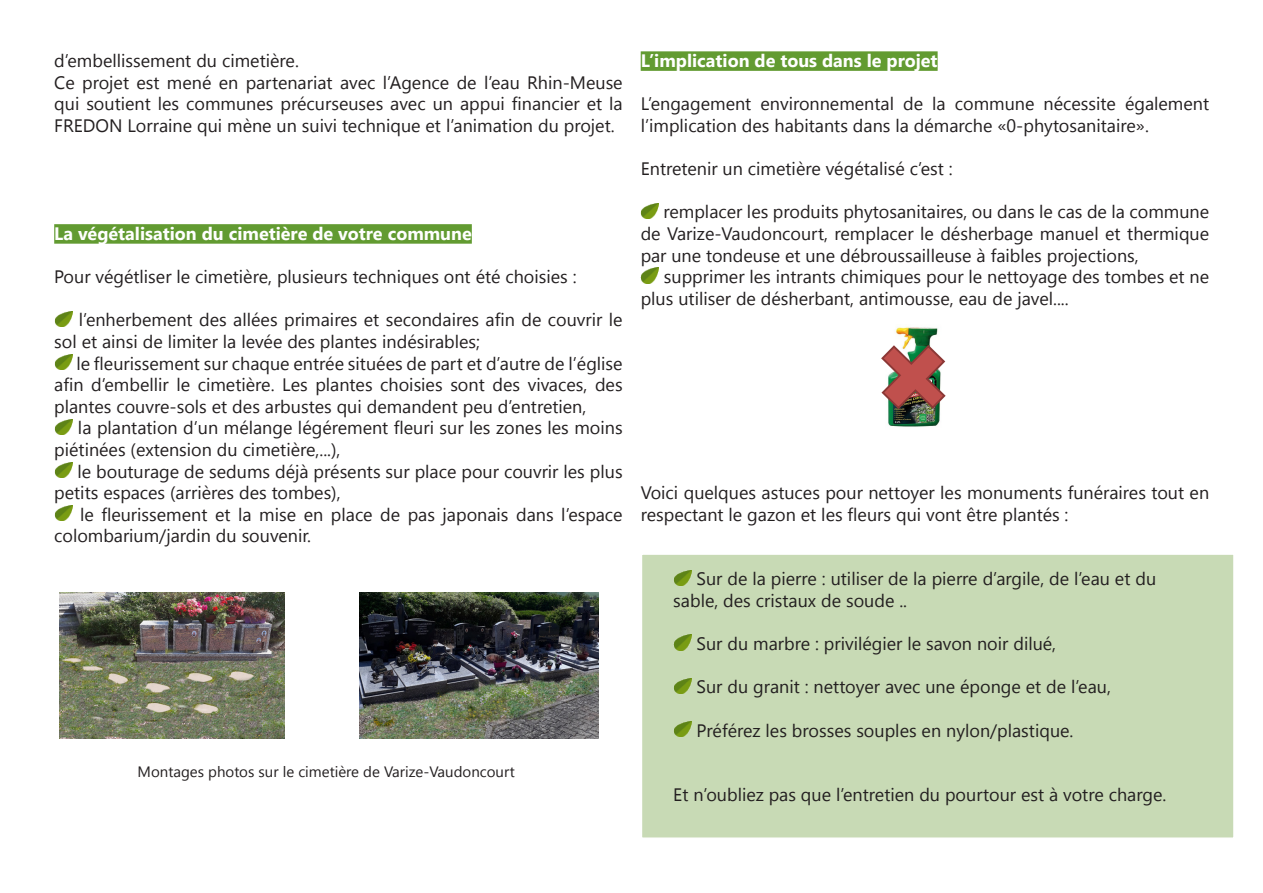
<style>
.page{position:relative;width:1263px;height:893px;background:#fff}
.page>*{position:absolute;margin:0;border:0;box-sizing:border-box;transform-origin:0 0}
.t1{font:18px/21.6px "Segoe UI";color:#231f20}
.t2{font:700 18px "Segoe UI";color:#fff}
.t3{font:15px "Segoe UI";color:#231f20}
</style>
<div class="page">
<div style="left:54px;top:224px;width:418px;height:20px;background:#629b31"></div>
<img style="left:54px;top:311px;width:18px;height:15px">
<img style="left:54px;top:354px;width:18px;height:16px">
<img style="left:54px;top:419px;width:18px;height:15px">
<img style="left:54px;top:462px;width:18px;height:16px">
<img style="left:54px;top:505px;width:18px;height:16px">
<div style="left:641px;top:51px;width:297px;height:20px;background:#629b31"></div>
<img style="left:641px;top:203px;width:18px;height:15px">
<img style="left:641px;top:268px;width:18px;height:15px">
<img style="left:60px;top:592px;width:224px;height:147px">
<img style="left:359px;top:592px;width:239px;height:147px">
<div style="left:641px;top:553px;width:594px;height:286px;background:#c8dab5;border:2px solid #fff"></div>
<img style="left:674px;top:570px;width:18px;height:15px">
<img style="left:673px;top:635px;width:19px;height:15px">
<img style="left:674px;top:678px;width:18px;height:15px">
<img style="left:674px;top:721px;width:18px;height:15px">
<img style="left:881px;top:327px;width:65px;height:100px">
<p class="t1" style="left:54px;top:49px;width:570px">d’embellissement du cimetière.<br>Ce projet est mené en partenariat avec l’Agence de l’eau Rhin-Meuse qui soutient les communes précurseuses avec un appui financier et la FREDON Lorraine qui mène un suivi technique et l’animation du projet.</p>
<p class="t2" style="left:54px;top:221px;width:419px">La végétalisation du cimetière de votre commune</p>
<p class="t1" style="left:54px;top:265px;width:524px">Pour végétliser le cimetière, plusieurs techniques ont été choisies :</p>
<p class="t1" style="left:54px;top:308px;width:570px;text-indent:25px">l’enherbement des allées primaires et secondaires afin de couvrir le sol et ainsi de limiter la levée des plantes indésirables;</p>
<p class="t1" style="left:54px;top:352px;width:570px;text-align:justify;text-indent:22px">le fleurissement sur chaque entrée situées de part et d’autre de l’église afin d’embellir le cimetière. Les plantes choisies sont des vivaces, des plantes couvre-sols et des arbustes qui demandent peu d’entretien,</p>
<p class="t1" style="left:54px;top:416px;width:570px;text-indent:24px">la plantation d’un mélange légérement fleuri sur les zones les moins piétinées (extension du cimetière,...),</p>
<p class="t1" style="left:54px;top:460px;width:570px;text-indent:23px">le bouturage de sedums déjà présents sur place pour couvrir les plus petits espaces (arrières des tombes),</p>
<p class="t1" style="left:54px;top:503px;width:570px;text-indent:26px">le fleurissement et la mise en place de pas japonais dans l’espace colombarium/jardin du souvenir.</p>
<p class="t3" style="left:138px;top:761px;width:379px">Montages photos sur le cimetière de Varize-Vaudoncourt</p>
<p class="t2" style="left:641px;top:48px;width:298px">L’implication de tous dans le projet</p>
<p class="t1" style="left:641px;top:92px;width:570px">L’engagement environnemental de la commune nécessite également l’implication des habitants dans la démarche «0-phytosanitaire».</p>
<p class="t1" style="left:641px;top:157px;width:313px">Entretenir un cimetière végétalisé c’est :</p>
<p class="t1" style="left:641px;top:200px;width:570px;text-align:justify;text-indent:23px">remplacer les produits phytosanitaires, ou dans le cas de la commune de Varize-Vaudoncourt, remplacer le désherbage manuel et thermique par une tondeuse et une débroussailleuse à faibles projections,</p>
<p class="t1" style="left:641px;top:265px;width:570px;text-indent:23px">supprimer les intrants chimiques pour le nettoyage des tombes et ne plus utiliser de désherbant, antimousse, eau de javel....</p>
<p class="t1" style="left:641px;top:481px;width:570px">Voici quelques astuces pour nettoyer les monuments funéraires tout en respectant le gazon et les fleurs qui vont être plantés :</p>
<p class="t1" style="left:673px;top:567px;width:484px;text-indent:23px">Sur de la pierre : utiliser de la pierre d’argile, de l’eau et du sable, des cristaux de soude ..</p>
<p class="t1" style="left:696px;top:632px;width:361px">Sur du marbre : privilégier le savon noir dilué,</p>
<p class="t1" style="left:696px;top:675px;width:416px">Sur du granit : nettoyer avec une éponge et de l’eau,</p>
<p class="t1" style="left:696px;top:718px;width:378px">Préférez les brosses souples en nylon/plastique.</p>
<p class="t1" style="left:673px;top:783px;width:494px">Et n’oubliez pas que l’entretien du pourtour est à votre charge.</p>
</div>
